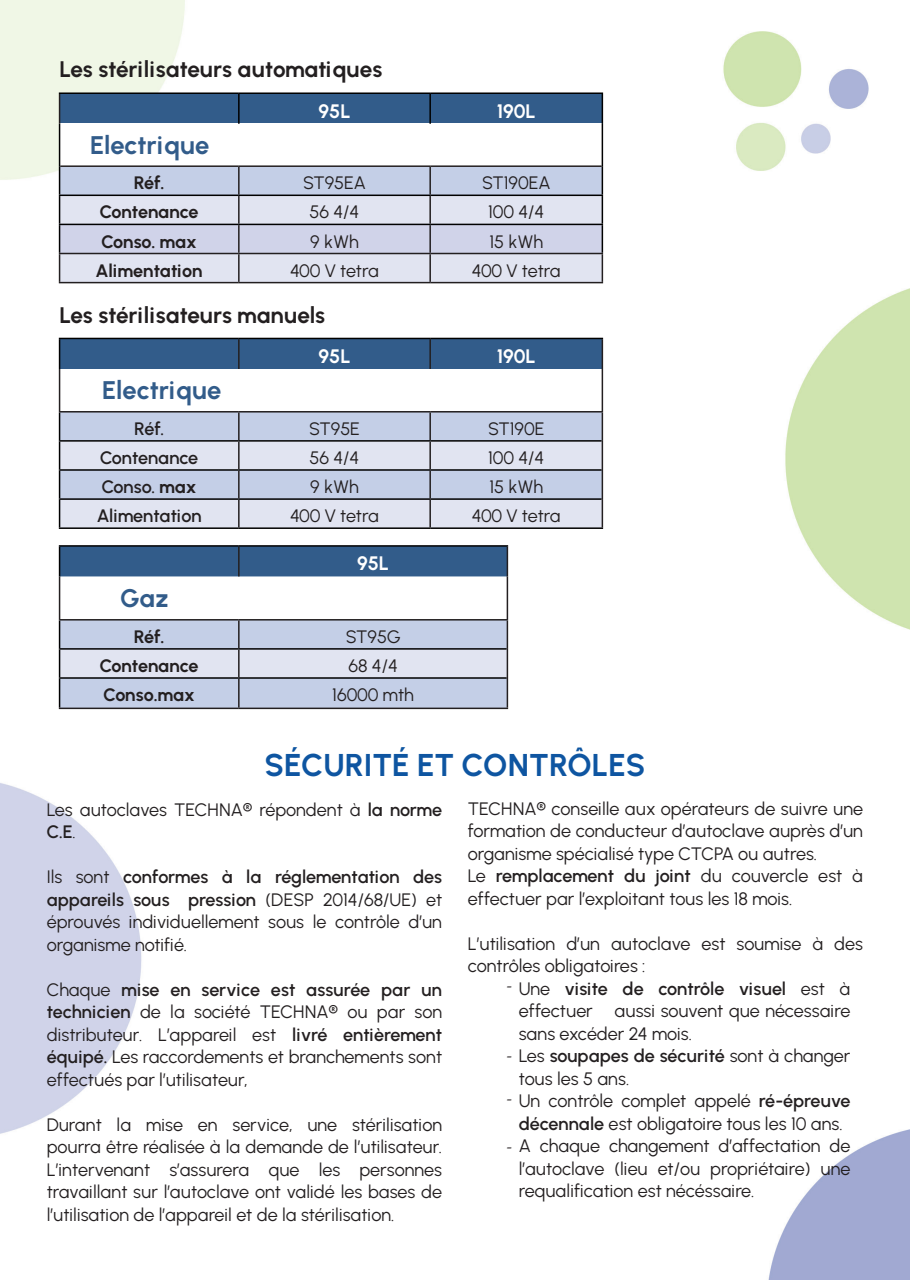
<style>
.page{position:relative;width:910px;height:1280px;background:#fff}
.page>*{position:absolute;margin:0;border:0;box-sizing:border-box;transform-origin:0 0}
.t1{font:700 31.5px "Urbanist";color:#0e55a1}
.t2{font:700 25.5px "Urbanist";color:#325c8a}
.t3{font:700 22.5px "Urbanist";color:#231f20}
.t4{font:700 19.5px "Urbanist";color:#fff}
.t5{font:18px/22.5px "Urbanist";letter-spacing:-.005em;color:#231f20;text-align:justify}
.t6{font:700 18px "Urbanist";letter-spacing:-.01em;color:#231f20}
.t7{font:600 18px "Urbanist";letter-spacing:-.01em;color:#231f20}
.t8{font:18px "Minion Pro";color:#231f20}
.s1{font-weight:700}
.s2{font-size:19.5px}
.s3{font-weight:600}
.s4{font-family:"Minion Pro"}
</style>
<div class="page">
<img style="left:0;top:0;width:910px;height:1280px">
<div style="left:60px;top:94px;width:369px;height:30px;background:#325c8a"></div>
<div style="left:430px;top:93px;width:172px;height:31px;background:#325c8a"></div>
<div style="left:60px;top:124px;width:542px;height:42px;background:#fff"></div>
<hr style="left:60px;top:165px;width:179px;height:2px;background:#231f20">
<hr style="left:239px;top:165px;width:191px;height:2px;background:#231f20">
<hr style="left:430px;top:165px;width:172px;height:2px;background:#231f20">
<hr style="left:430px;top:92px;width:173px;height:2px;background:#000">
<hr style="left:602px;top:94px;width:1px;height:30px;background:#000">
<hr style="left:59px;top:124px;width:1px;height:42px;background:#000">
<hr style="left:602px;top:124px;width:1px;height:42px;background:#000">
<hr style="left:59px;top:94px;width:1px;height:30px;background:#231f20">
<hr style="left:59px;top:92px;width:180px;height:2px;background:#000">
<hr style="left:239px;top:92px;width:191px;height:2px;background:#000">
<hr style="left:238px;top:94px;width:2px;height:30px;background:#000">
<hr style="left:429px;top:94px;width:2px;height:30px;background:#000">
<svg style="left:59px;top:166px;width:544px;height:116px"></svg>
<hr style="left:59px;top:282px;width:180px;height:1px;background:#231f20">
<hr style="left:239px;top:282px;width:191px;height:1px;background:#231f20">
<hr style="left:430px;top:282px;width:173px;height:1px;background:#231f20">
<div style="left:60px;top:339px;width:542px;height:30px;background:#325c8a"></div>
<div style="left:60px;top:412px;width:542px;height:28px;background:#c4cfe7"></div>
<svg style="left:60px;top:442px;width:542px;height:85px;fill:#e1e4f1"></svg>
<hr style="left:59px;top:369px;width:1px;height:42px;background:#231f20">
<hr style="left:602px;top:369px;width:1px;height:42px;background:#231f20">
<hr style="left:59px;top:411px;width:180px;height:1px;background:#231f20">
<hr style="left:239px;top:411px;width:191px;height:1px;background:#231f20">
<hr style="left:430px;top:411px;width:173px;height:1px;background:#231f20">
<hr style="left:238px;top:412px;width:2px;height:28px;background:#231f20">
<hr style="left:429px;top:412px;width:2px;height:28px;background:#231f20">
<hr style="left:238px;top:471px;width:2px;height:27px;background:#231f20">
<hr style="left:429px;top:471px;width:2px;height:27px;background:#231f20">
<hr style="left:59px;top:339px;width:1px;height:30px;background:#000">
<hr style="left:59px;top:338px;width:180px;height:1px;background:#000">
<hr style="left:239px;top:338px;width:191px;height:1px;background:#000">
<hr style="left:430px;top:338px;width:173px;height:1px;background:#000">
<hr style="left:238px;top:339px;width:2px;height:30px;background:#231f20">
<hr style="left:429px;top:339px;width:2px;height:30px;background:#231f20">
<hr style="left:602px;top:339px;width:1px;height:30px;background:#231f20">
<hr style="left:59px;top:440px;width:180px;height:2px;background:#000">
<hr style="left:239px;top:440px;width:191px;height:2px;background:#000">
<hr style="left:430px;top:440px;width:172px;height:2px;background:#000">
<hr style="left:238px;top:442px;width:2px;height:27px;background:#231f20">
<hr style="left:429px;top:442px;width:2px;height:27px;background:#231f20">
<hr style="left:59px;top:469px;width:180px;height:2px;background:#000">
<hr style="left:239px;top:469px;width:191px;height:2px;background:#000">
<hr style="left:430px;top:469px;width:172px;height:2px;background:#000">
<svg style="left:59px;top:412px;width:1px;height:115px"></svg>
<hr style="left:59px;top:498px;width:180px;height:2px;background:#000">
<hr style="left:239px;top:498px;width:191px;height:2px;background:#000">
<hr style="left:430px;top:498px;width:172px;height:2px;background:#000">
<hr style="left:238px;top:500px;width:2px;height:27px;background:#231f20">
<hr style="left:429px;top:500px;width:2px;height:27px;background:#231f20">
<svg style="left:602px;top:412px;width:1px;height:115px"></svg>
<hr style="left:59px;top:527px;width:180px;height:2px;background:#000">
<hr style="left:239px;top:527px;width:191px;height:2px;background:#000">
<hr style="left:430px;top:527px;width:173px;height:2px;background:#000">
<hr style="left:59px;top:576px;width:1px;height:43px;background:#231f20">
<hr style="left:507px;top:576px;width:1px;height:43px;background:#231f20">
<hr style="left:59px;top:619px;width:180px;height:1px;background:#231f20">
<hr style="left:239px;top:619px;width:269px;height:1px;background:#231f20">
<hr style="left:59px;top:708px;width:180px;height:1px;background:#231f20">
<hr style="left:239px;top:708px;width:269px;height:1px;background:#231f20">
<hr style="left:59px;top:545px;width:180px;height:2px;background:#000">
<hr style="left:239px;top:545px;width:269px;height:2px;background:#000">
<div style="left:59px;top:546px;width:449px;height:30px;background:#325c8a"></div>
<svg style="left:59px;top:620px;width:449px;height:88px"></svg>
<hr style="left:59px;top:677px;width:180px;height:2px;background:#000">
<hr style="left:239px;top:677px;width:268px;height:2px;background:#000">
<p class="t3" style="left:60px;top:55px;width:324px">Les stérilisateurs automatiques</p>
<p class="t4" style="left:318px;top:99px;width:34px">95L</p>
<p class="t4" style="left:497px;top:99px;width:41px">190L</p>
<p class="t2" style="left:90px;top:130px;width:121px">Electrique</p>
<p class="t6" style="left:134px;top:172px;width:32px">Réf.</p>
<p class="t5" style="left:303px;top:172px;width:64px">ST95EA</p>
<p class="t5" style="left:482px;top:172px;width:70px">ST190EA</p>
<p class="t6" style="left:100px;top:201px;width:100px">Contenance</p>
<p class="t5" style="left:310px;top:201px;width:51px">56 4/4</p>
<p class="t5" style="left:488px;top:201px;width:58px">100 4/4</p>
<p class="t6" style="left:101px;top:230px;width:97px">Conso. max</p>
<p class="t5" style="left:310px;top:230px;width:50px">9 kWh</p>
<p class="t5" style="left:489px;top:230px;width:55px">15 kWh</p>
<p class="t6" style="left:96px;top:259px;width:109px">Alimentation</p>
<p class="t5" style="left:290px;top:259px;width:90px">400 V tetra</p>
<p class="t5" style="left:472px;top:259px;width:90px">400 V tetra</p>
<p class="t3" style="left:60px;top:301px;width:267px">Les stérilisateurs manuels</p>
<p class="t4" style="left:318px;top:344px;width:34px">95L</p>
<p class="t4" style="left:497px;top:344px;width:41px">190L</p>
<p class="t2" style="left:102px;top:375px;width:121px">Electrique</p>
<p class="t7" style="left:134px;top:418px;width:32px">Réf.</p>
<p class="t5" style="left:309px;top:417px;width:52px">ST95E</p>
<p class="t5" style="left:488px;top:417px;width:58px">ST190E</p>
<p class="t7" style="left:100px;top:447px;width:100px">Contenance</p>
<p class="t5" style="left:310px;top:446px;width:51px">56 4/4</p>
<p class="t5" style="left:488px;top:446px;width:58px">100 4/4</p>
<p class="t7" style="left:102px;top:476px;width:97px">Conso. <span class="s1">max</span></p>
<p class="t5" style="left:310px;top:475px;width:50px">9 kWh</p>
<p class="t5" style="left:489px;top:475px;width:55px">15 kWh</p>
<p class="t7" style="left:97px;top:505px;width:106px">Alimentation</p>
<p class="t5" style="left:290px;top:505px;width:90px">400 V tetra</p>
<p class="t5" style="left:472px;top:505px;width:90px">400 V tetra</p>
<p class="t4" style="left:357px;top:552px;width:34px">95L</p>
<p class="t2" style="left:121px;top:582px;width:50px">Gaz</p>
<p class="t6" style="left:134px;top:626px;width:32px">Réf.</p>
<p class="t5" style="left:346px;top:625px;width:56px">ST95G</p>
<p class="t6" style="left:100px;top:655px;width:100px">Contenance</p>
<p class="t5" style="left:348px;top:654px;width:51px">68 4/4</p>
<p class="t6" style="left:104px;top:684px;width:93px">Conso.max</p>
<p class="t5" style="left:332px;top:683px;width:83px">16000 mth</p>
<p class="t1" style="left:265px;top:746px;width:382px">SÉCURITÉ ET CONTRÔLES</p>
<p class="t5" style="left:468px;top:797px;width:397px">TECHNA<span class="s2">®</span> conseille aux opérateurs de suivre une formation de conducteur d’autoclave auprès d’un organisme spécialisé type CTCPA ou autres.</p>
<p class="t5" style="left:468px;top:865px;width:397px">Le <span class="s3">remplacement du joint</span> du couvercle est à effectuer par l’exploitant tous les 18 mois.</p>
<p class="t5" style="left:468px;top:932px;width:397px">L’utilisation d’un autoclave est soumise à des contrôles obligatoires :</p>
<p class="t5" style="left:519px;top:977px;width:333px">Une <span class="s3">visite de contrôle visuel</span> est à effectuer aussi souvent que nécessaire sans excéder 24 mois.</p>
<p class="t5" style="left:519px;top:1045px;width:333px;text-indent:-13px"><span class="s4">-</span> Les <span class="s3">soupapes de sécurité</span> sont à changer tous les 5 ans.</p>
<p class="t5" style="left:519px;top:1090px;width:333px">Un contrôle complet appelé <span class="s3">ré-épreuve décennale</span> est obligatoire tous les 10 ans.</p>
<p class="t5" style="left:519px;top:1135px;width:333px;text-indent:-13px"><span class="s4">-</span> A chaque changement d’affectation de l’autoclave (lieu et/ou propriétaire) une requalification est nécéssaire.</p>
<p class="t5" style="left:47px;top:798px;width:397px">Les autoclaves TECHNA<span class="s2">®</span> répondent à <span class="s3">la norme<br>C.E</span>.</p>
<p class="t5" style="left:47px;top:866px;width:397px">Ils sont <span class="s3">conformes à la réglementation des appareils sous pression</span> (DESP 2014/68/UE) et éprouvés individuellement sous le contrôle d’un organisme notifié.</p>
<p class="t5" style="left:47px;top:978px;width:397px">Chaque <span class="s3">mise en service est assurée par un technicien</span> de la société TECHNA<span class="s2">®</span> ou par son distributeur. L’appareil est <span class="s3">livré entièrement équipé.</span> Les raccordements et branchements sont effectués par l’utilisateur,</p>
<p class="t5" style="left:47px;top:1113px;width:397px">Durant la mise en service, une stérilisation pourra être réalisée à la demande de l’utilisateur.<br>L’intervenant s’assurera que les personnes travaillant sur l’autoclave ont validé les bases de l’utilisation de l’appareil et de la stérilisation.</p>
<p class="t8" style="left:506px;top:973px;width:8px">-</p>
<p class="t8" style="left:506px;top:1086px;width:8px">-</p>
</div>
